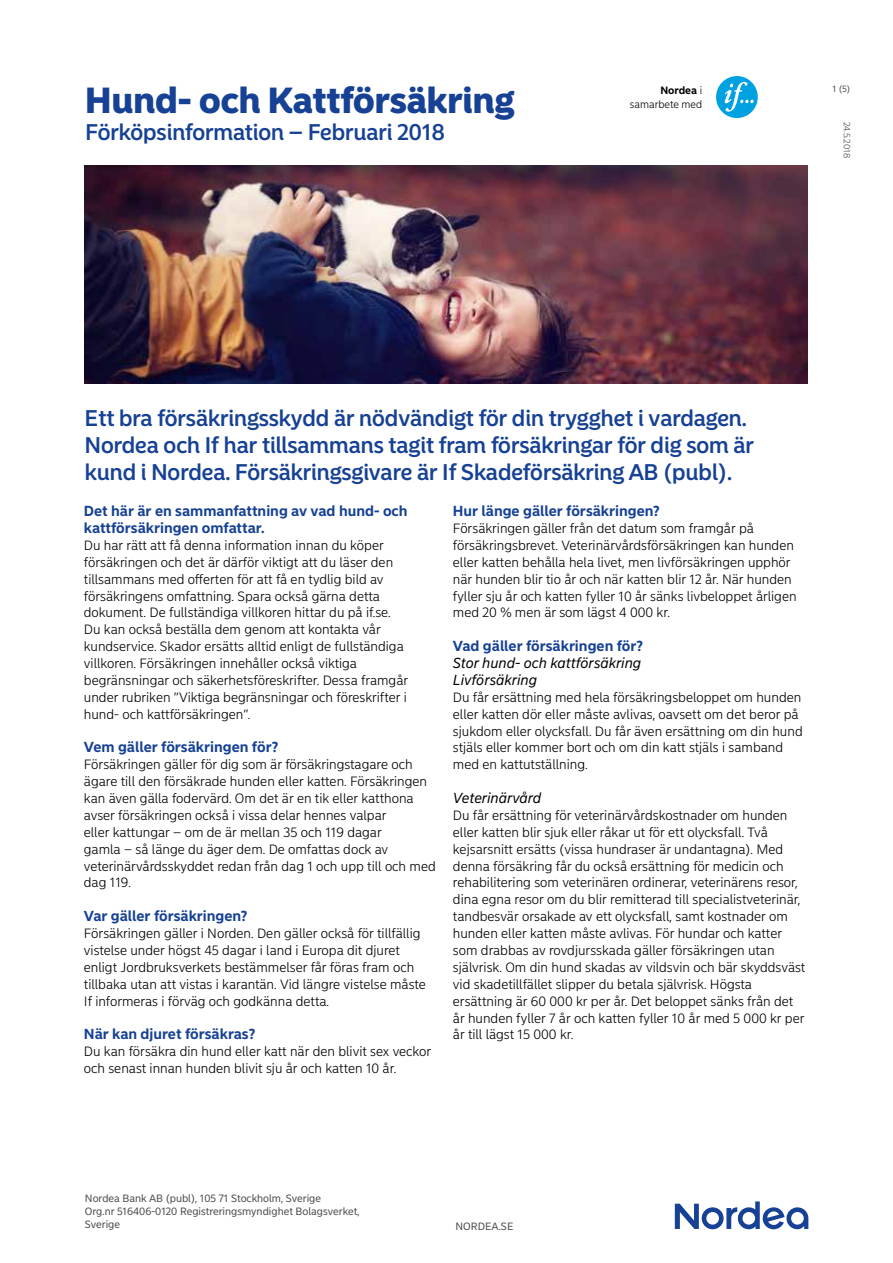
<style>
.page{position:relative;width:893px;height:1263px;background:#fff}
.page>*{position:absolute;margin:0;border:0;box-sizing:border-box;transform-origin:0 0}
.t1{font:900 36px "Nordea Sans Large";color:#164194}
.t2{font:500 22.5px/27px "Nordea Sans Large";color:#164194}
.t3{font:700 14.4px/17px "Nordea Sans Small";color:#164194}
.t4{font:italic 14.4px/17px "Nordea Sans Small";color:#000}
.t5{font:300 13.35px/16.8px "Nordea Sans Small";color:#000}
.t6{font:10.5px/12.6px "Nordea Sans Small";color:#4a4a49}
.t7{font:300 10.5px "Nordea Sans Small";color:#000}
.t8{font:700 10.5px "Nordea Sans Small";color:#000}
.t9{font:300 9px "Nordea Sans Small";color:#4a4a49}
.t10{font:9px "Nordea Sans Small";color:#4a4a49}
.s1{font-weight:300}
</style>
<div class="page">
<img style="left:85px;top:165px;width:723px;height:218px">
<div style="left:716px;top:76px;width:42px;height:42px;background:#00a1e0;border-radius:50%"></div>
<svg style="left:725px;top:82px;width:29px;height:30px"></svg>
<svg style="left:675px;top:1201px;width:133px;height:28px"></svg>
<h1 class="t1" style="left:86px;top:78px;width:430px">Hund- och Kattförsäkring</h1>
<h2 class="t2" style="left:86px;top:118px;width:361px">Förköpsinformation – Februari 2018</h2>
<p class="t8" style="left:660px;top:84px;width:43px">Nordea <span class="s1">i</span></p>
<p class="t10" style="left:833px;top:83px;width:19px">1 (5)</p>
<p class="t7" style="left:630px;top:98px;width:74px">samarbete med</p>
<p class="t9" style="left:852px;top:122px;width:38px;rotate:90deg">24.5.2018</p>
<h2 class="t2" style="left:85px;top:405px;width:670px">Ett bra försäkringsskydd är nödvändigt för din trygghet i vardagen.<br>Nordea och If har tillsammans tagit fram försäkringar för dig som är kund i Nordea. Försäkringsgivare är If Skadeförsäkring AB (publ).</h2>
<p class="t3" style="left:84px;top:503px;width:325px">Det här är en sammanfattning av vad hund- och kattförsäkringen omfattar.</p>
<p class="t5" style="left:84px;top:537px;width:326px">Du har rätt att få denna information innan du köper försäkringen och det är därför viktigt att du läser den tillsammans med offerten för att få en tydlig bild av försäkringens omfattning. Spara också gärna detta dokument. De fullständiga villkoren hittar du på if.se.<br>Du kan också beställa dem genom att kontakta vår kundservice. Skador ersätts alltid enligt de fullständiga villkoren. Försäkringen innehåller också viktiga begränsningar och säkerhetsföreskrifter. Dessa framgår under rubriken ”Viktiga begränsningar och föreskrifter i hund- och kattförsäkringen”.</p>
<p class="t3" style="left:84px;top:739px;width:196px">Vem gäller försäkringen för?</p>
<p class="t5" style="left:84px;top:756px;width:353px">Försäkringen gäller för dig som är försäkringstagare och ägare till den försäkrade hunden eller katten. Försäkringen kan även gälla fodervärd. Om det är en tik eller katthona avser försäkringen också i vissa delar hennes valpar<br>eller kattungar – om de är mellan 35 och 119 dagar<br>gamla – så länge du äger dem. De omfattas dock av veterinärvårdsskyddet redan från dag 1 och upp till och med dag 119.</p>
<p class="t3" style="left:84px;top:908px;width:165px">Var gäller försäkringen?</p>
<p class="t5" style="left:84px;top:925px;width:343px">Försäkringen gäller i Norden. Den gäller också för tillfällig vistelse under högst 45 dagar i land i Europa dit djuret enligt Jordbruksverkets bestämmelser får föras fram och tillbaka utan att vistas i karantän. Vid längre vistelse måste If informeras i förväg och godkänna detta.</p>
<p class="t3" style="left:84px;top:1026px;width:173px">När kan djuret försäkras?</p>
<p class="t5" style="left:84px;top:1043px;width:349px">Du kan försäkra din hund eller katt när den blivit sex veckor och senast innan hunden blivit sju år och katten 10 år.</p>
<p class="t3" style="left:453px;top:503px;width:208px">Hur länge gäller försäkringen?</p>
<p class="t5" style="left:453px;top:520px;width:345px">Försäkringen gäller från det datum som framgår på försäkringsbrevet. Veterinärvårdsförsäkringen kan hunden eller katten behålla hela livet, men livförsäkringen upphör när hunden blir tio år och när katten blir 12 år. När hunden fyller sju år och katten fyller 10 år sänks livbeloppet årligen med 20 % men är som lägst 4 000 kr.</p>
<p class="t3" style="left:453px;top:638px;width:192px">Vad gäller försäkringen för?</p>
<p class="t4" style="left:453px;top:655px;width:190px">Stor hund- och kattförsäkring<br>Livförsäkring</p>
<p class="t5" style="left:453px;top:689px;width:351px">Du får ersättning med hela försäkringsbeloppet om hunden eller katten dör eller måste avlivas, oavsett om det beror på sjukdom eller olycksfall. Du får även ersättning om din hund stjäls eller kommer bort och om din katt stjäls i samband med en kattutställning.</p>
<p class="t4" style="left:453px;top:790px;width:90px">Veterinärvård</p>
<p class="t5" style="left:453px;top:807px;width:354px">Du får ersättning för veterinärvårdskostnader om hunden eller katten blir sjuk eller råkar ut för ett olycksfall. Två kejsarsnitt ersätts (vissa hundraser är undantagna). Med denna försäkring får du också ersättning för medicin och rehabilitering som veterinären ordinerar, veterinärens resor, dina egna resor om du blir remitterad till specialistveterinär, tandbesvär orsakade av ett olycksfall, samt kostnader om hunden eller katten måste avlivas. För hundar och katter som drabbas av rovdjursskada gäller försäkringen utan självrisk. Om din hund skadas av vildsvin och bär skyddsväst vid skadetillfället slipper du betala självrisk. Högsta ersättning är 60 000 kr per år. Det beloppet sänks från det år hunden fyller 7 år och katten fyller 10 år med 5 000 kr per år till lägst 15 000 kr.</p>
<p class="t6" style="left:85px;top:1192px;width:276px">Nordea Bank AB (publ), 105 71 Stockholm, Sverige<br>Org.nr 516406-0120 Registreringsmyndighet Bolagsverket,<br>Sverige</p>
<p class="t6" style="left:455px;top:1220px;width:59px">NORDEA.SE</p>
</div>
